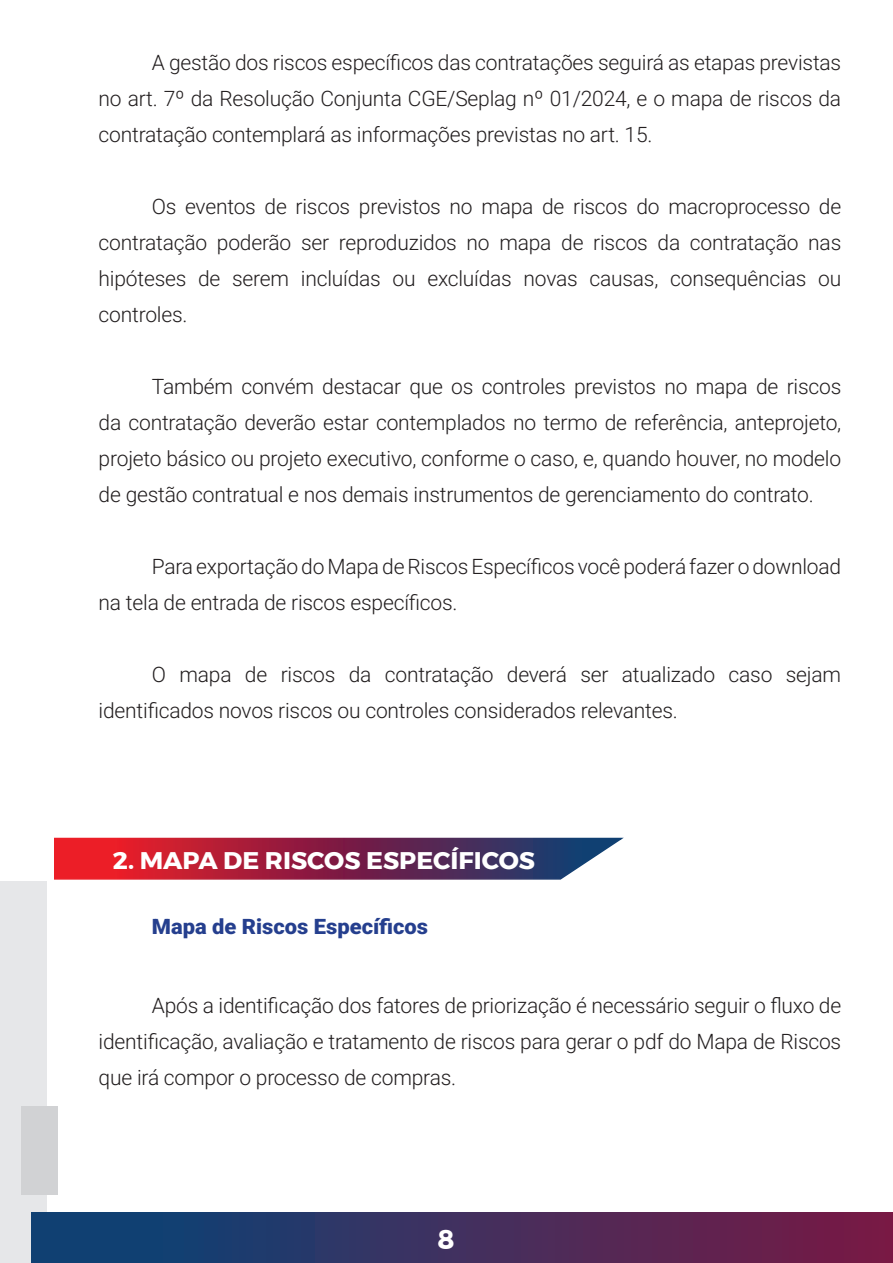
<style>
.page{position:relative;width:893px;height:1263px;background:#fff}
.page>*{position:absolute;margin:0;border:0;box-sizing:border-box;transform-origin:0 0}
.t1{font:700 27px "Montserrat";color:#fff}
.t2{font:700 24px "Montserrat";color:#fff;scale:1.04 1}
.t3{font:300 21px/36px "Roboto";letter-spacing:-.01em;color:#231f20;text-align:justify}
.t4{font:900 21px "Roboto";color:#253f8e;scale:1.04 1}
</style>
<div class="page">
<div style="left:0;top:881px;width:47px;height:382px;background:#e6e7e9"></div>
<div style="left:32px;top:1212px;width:861px;height:51px;background:linear-gradient(to right,#044579,#7a1944)"></div>
<div style="left:21px;top:1107px;width:36px;height:88px;background:#d1d2d4"></div>
<svg style="left:54px;top:837px;width:569px;height:43px;background:#8f3554"></svg>
<p class="t3" style="left:99px;top:44px;width:744px;text-indent:53px">A gestão dos riscos específicos das contratações seguirá as etapas previstas no art. 7º da Resolução Conjunta CGE/Seplag nº 01/2024, e o mapa de riscos da contratação contemplará as informações previstas no art. 15.</p>
<p class="t3" style="left:99px;top:188px;width:744px;text-indent:53px">Os eventos de riscos previstos no mapa de riscos do macroprocesso de contratação poderão ser reproduzidos no mapa de riscos da contratação nas hipóteses de serem incluídas ou excluídas novas causas, consequências ou controles.</p>
<p class="t3" style="left:99px;top:367px;width:744px;text-indent:53px">Também convém destacar que os controles previstos no mapa de riscos da contratação deverão estar contemplados no termo de referência, anteprojeto, projeto básico ou projeto executivo, conforme o caso, e, quando houver, no modelo de gestão contratual e nos demais instrumentos de gerenciamento do contrato.</p>
<p class="t3" style="left:99px;top:547px;width:744px;text-indent:53px">Para exportação do Mapa de Riscos Específicos você poderá fazer o download na tela de entrada de riscos específicos.</p>
<p class="t3" style="left:99px;top:655px;width:744px;text-indent:53px">O mapa de riscos da contratação deverá ser atualizado caso sejam identificados novos riscos ou controles considerados relevantes.</p>
<p class="t2" style="left:113px;top:841px;width:407px">2. MAPA DE RISCOS ESPECÍFICOS</p>
<p class="t4" style="left:152px;top:912px;width:267px">Mapa de Riscos Específicos</p>
<p class="t3" style="left:99px;top:987px;width:744px;text-indent:53px">Após a identificação dos fatores de priorização é necessário seguir o fluxo de identificação, avaliação e tratamento de riscos para gerar o pdf do Mapa de Riscos que irá compor o processo de compras.</p>
<p class="t1" style="left:438px;top:1218px;width:19px">8</p>
</div>
